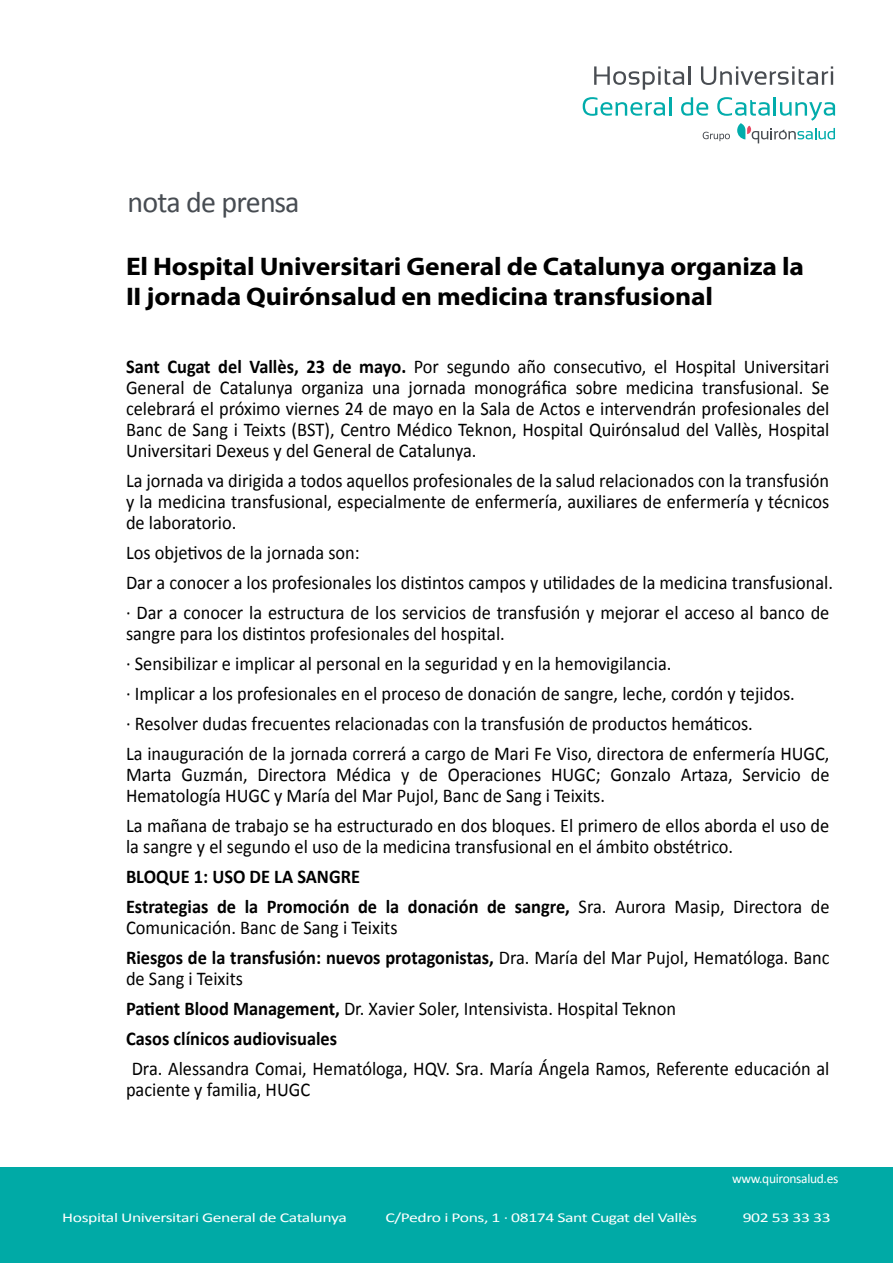
<style>
.page{position:relative;width:893px;height:1263px;background:#fff}
.page>*{position:absolute;margin:0;border:0;box-sizing:border-box;transform-origin:0 0}
.t1{font:30px "Calibri";letter-spacing:-.025em;color:#474c52}
.t2{font:700 25.5px/30.6px "Myriad Pro";letter-spacing:-.01em;color:#000;scale:1.08 1}
.t3{font:19.5px/21px "Calibri";color:#000;scale:.94 1}
.t4{font:700 19.5px/30px "Calibri";color:#000;scale:.94 1}
.t5{font:13.5px "Calibri";letter-spacing:-.025em;color:#fff;scale:1.31 1}
.t6{font:13.5px "Calibri";letter-spacing:-.025em;color:#fff}
.s1{font-weight:700}
.s2{font-weight:400}
</style>
<div class="page">
<div style="left:0;top:1167px;width:893px;height:96px;background:#00aaa6"></div>
<svg style="left:594px;top:66px;width:96px;height:24px"></svg>
<svg style="left:701px;top:66px;width:132px;height:19px"></svg>
<svg style="left:583px;top:97px;width:88px;height:19px"></svg>
<svg style="left:681px;top:97px;width:154px;height:46px"></svg>
<h1 class="t1" style="left:128px;top:183px;width:174px">nota de prensa</h1>
<h2 class="t2" style="left:126px;top:250px;width:629px">El Hospital Universitari General de Catalunya organiza la<br>II jornada Quirónsalud en medicina transfusional</h2>
<p class="t3" style="left:126px;top:356px;width:750px;text-align:justify"><span class="s1">Sant Cugat del Vallès, 23 de mayo.</span> Por segundo año consecutivo, el Hospital Universitari General de Catalunya organiza una jornada monográfica sobre medicina transfusional. Se celebrará el próximo viernes 24 de mayo en la Sala de Actos e intervendrán profesionales del Banc de Sang i Teixts (BST), Centro Médico Teknon, Hospital Quirónsalud del Vallès, Hospital Universitari Dexeus y del General de Catalunya.</p>
<p class="t3" style="left:126px;top:470px;width:750px;text-align:justify">La jornada va dirigida a todos aquellos profesionales de la salud relacionados con la transfusión y la medicina transfusional, especialmente de enfermería, auxiliares de enfermería y técnicos de laboratorio.</p>
<p class="t3" style="left:126px;top:538px;width:754px;line-height:30px">Los objetivos de la jornada son:<br>Dar a conocer a los profesionales los distintos campos y utilidades de la medicina transfusional. · Dar a conocer la estructura de los servicios de transfusión y mejorar el acceso al banco de</p>
<p class="t3" style="left:126px;top:619px;width:750px;line-height:30px">sangre para los distintos profesionales del hospital.<br>· Sensibilizar e implicar al personal en la seguridad y en la hemovigilancia.<br>· Implicar a los profesionales en el proceso de donación de sangre, leche, cordón y tejidos.<br>· Resolver dudas frecuentes relacionadas con la transfusión de productos hemáticos.<br>La inauguración de la jornada correrá a cargo de Mari Fe Viso, directora de enfermería HUGC,</p>
<p class="t3" style="left:126px;top:764px;width:750px">Marta Guzmán, Directora Médica y de Operaciones HUGC; Gonzalo Artaza, Servicio de<br>Hematología HUGC y María del Mar Pujol, Banc de Sang i Teixits.</p>
<p class="t3" style="left:126px;top:815px;width:750px">La mañana de trabajo se ha estructurado en dos bloques. El primero de ellos aborda el uso de la sangre y el segundo el uso de la medicina transfusional en el ámbito obstétrico.</p>
<p class="t4" style="left:126px;top:861px;width:750px">BLOQUE 1: USO DE LA SANGRE<br>Estrategias de la Promoción de la donación de sangre, <span class="s2">Sra. Aurora Masip, Directora de</span></p>
<p class="t3" style="left:126px;top:913px;width:750px;line-height:30px">Comunicación. Banc de Sang i Teixits<br><span class="s1">Riesgos de la transfusión: nuevos protagonistas,</span> Dra. María del Mar Pujol, Hematóloga. Banc</p>
<p class="t3" style="left:126px;top:964px;width:587px;line-height:30px">de Sang i Teixits<br><span class="s1">Patient Blood Management,</span> Dr. Xavier Soler, Intensivista. Hospital Teknon<br><span class="s1">Casos clínicos audiovisuales</span></p>
<p class="t3" style="left:126px;top:1058px;width:750px">Dra. Alessandra Comai, Hematóloga, HQV. Sra. María Ángela Ramos, Referente educación al paciente y familia, HUGC</p>
<p class="t6" style="left:732px;top:1170px;width:108px">www.quironsalud.es</p>
<p class="t5" style="left:62px;top:1209px;width:219px">Hospital Universitari General de Catalunya</p>
<p class="t5" style="left:385px;top:1209px;width:239px">C/Pedro i Pons, 1 · 08174 Sant Cugat del Vallès</p>
<p class="t5" style="left:743px;top:1209px;width:69px">902 53 33 33</p>
</div>
